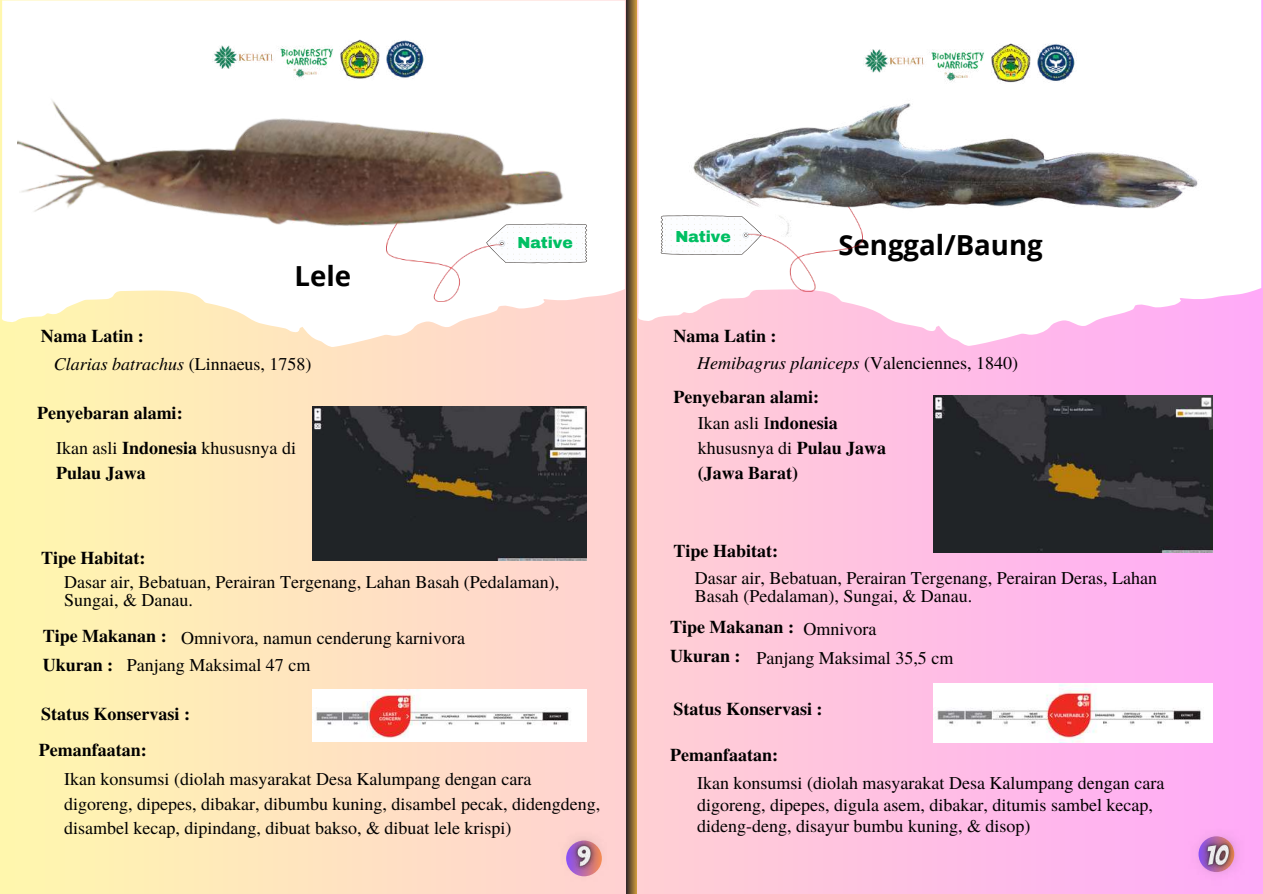
<style>
.page{position:relative;width:1263px;height:894px;background:#fff}
.page>*{position:absolute;margin:0;border:0;box-sizing:border-box;transform-origin:0 0}
.t1{font:700 27.6px "Open Sans";color:#000}
.t2{font:18px/24.8px "Te X Gyre Termes";color:#000}
.t3{font:700 18px/24.8px "Te X Gyre Termes";color:#000}
.t4{font:italic 18px/27.5px "Te X Gyre Termes";color:#000}
.t5{font:900 15.6px "Archivo";color:#00bf63}
.s1{font-weight:700;font-style:normal}
.s2{font-style:normal}
.s3{font-weight:700}
.s4{font-weight:400}
</style>
<div class="page">
<div style="left:0;top:0;width:1263px;height:893px;background:linear-gradient(to right,#fff7ac,#fea9f7)"></div>
<svg style="left:626px;top:0;width:10px;height:893px;background:#6e5430"></svg>
<img style="left:540px;top:807px;width:85px;height:86px">
<img style="left:1170px;top:805px;width:93px;height:88px">
<svg style="left:0;top:0;width:625px;height:346px"></svg>
<svg style="left:181px;top:32px;width:283px;height:33px"></svg>
<img style="left:207px;top:32px;width:222px;height:33px">
<img style="left:313px;top:689px;width:274px;height:52px">
<img style="left:313px;top:406px;width:274px;height:154px">
<svg style="left:502px;top:224px;width:85px;height:39px"></svg>
<img style="left:387px;top:261px;width:115px;height:41px">
<img style="left:14px;top:65px;width:562px;height:196px">
<svg style="left:637px;top:0;width:624px;height:345px"></svg>
<svg style="left:824px;top:37px;width:284px;height:48px"></svg>
<img style="left:857px;top:35px;width:223px;height:50px">
<img style="left:933px;top:395px;width:279px;height:157px">
<img style="left:933px;top:683px;width:279px;height:59px">
<svg style="left:661px;top:215px;width:87px;height:40px"></svg>
<img style="left:748px;top:254px;width:115px;height:37px">
<img style="left:675px;top:85px;width:526px;height:169px">
<h1 class="t1" style="left:295px;top:256px;width:58px">Lele</h1>
<p class="t4" style="left:54px;top:321px;width:259px;text-indent:-13px"><span class="s1">Nama Latin :<br></span>Clarias batrachus <span class="s2">(Linnaeus, 1758)</span></p>
<p class="t3" style="left:37px;top:400px;width:147px">Penyebaran alami:</p>
<p class="t2" style="left:56px;top:434px;width:241px">Ikan asli <span class="s3">Indonesia</span> khususnya di<br><span class="s3">Pulau Jawa</span></p>
<p class="t5" style="left:675px;top:228px;width:57px">Native</p>
<p class="t5" style="left:517px;top:234px;width:57px">Native</p>
<h1 class="t1" style="left:838px;top:225px;width:206px">Senggal/Baung</h1>
<p class="t4" style="left:697px;top:321px;width:322px;line-height:27px;text-indent:-24px"><span class="s1">Nama Latin :<br></span>Hemibagrus planiceps <span class="s2">(Valenciennes, 1840)</span></p>
<p class="t3" style="left:673px;top:383px;width:147px">Penyebaran alami:</p>
<p class="t3" style="left:698px;top:410px;width:190px"><span class="s4">Ikan asli I</span>ndonesia <span class="s4">khususnya di</span> Pulau Jawa (Jawa Barat)</p>
<p class="t3" style="left:41px;top:544px;width:106px">Tipe Habitat:</p>
<p class="t2" style="left:64px;top:572px;width:497px;line-height:18px">Dasar air, Bebatuan, Perairan Tergenang, Lahan Basah (Pedalaman),<br>Sungai, &amp; Danau.</p>
<p class="t3" style="left:43px;top:623px;width:125px">Tipe Makanan :</p>
<p class="t2" style="left:127px;top:652px;width:185px">Panjang Maksimal 47 cm</p>
<p class="t3" style="left:39px;top:695px;width:153px;line-height:35.7px">Status Konservasi :<br>Pemanfaatan:</p>
<p class="t2" style="left:181px;top:624px;width:285px">Omnivora, namun cenderung karnivora</p>
<p class="t3" style="left:43px;top:651px;width:72px">Ukuran :</p>
<p class="t2" style="left:64px;top:765px;width:538px">Ikan konsumsi (diolah masyarakat Desa Kalumpang dengan cara digoreng, dipepes, dibakar, dibumbu kuning, disambel pecak, didengdeng, disambel kecap, dipindang, dibuat bakso, &amp; dibuat lele krispi)</p>
<p class="t3" style="left:673px;top:537px;width:106px">Tipe Habitat:</p>
<p class="t2" style="left:695px;top:567px;width:464px;line-height:18px">Dasar air, Bebatuan, Perairan Tergenang, Perairan Deras, Lahan<br>Basah (Pedalaman), Sungai, &amp; Danau.</p>
<p class="t3" style="left:670px;top:614px;width:125px">Tipe Makanan :</p>
<p class="t2" style="left:756px;top:644px;width:198px">Panjang Maksimal 35,5 cm</p>
<p class="t3" style="left:673px;top:695px;width:150px">Status Konservasi :</p>
<p class="t3" style="left:670px;top:741px;width:109px">Pemanfaatan:</p>
<p class="t2" style="left:697px;top:771px;width:469px;line-height:21.3px">Ikan konsumsi (diolah masyarakat Desa Kalumpang dengan cara digoreng, dipepes, digula asem, dibakar, ditumis sambel kecap, dideng-deng, disayur bumbu kuning, &amp; disop)</p>
<p class="t2" style="left:803px;top:615px;width:74px">Omnivora</p>
<p class="t3" style="left:670px;top:642px;width:72px">Ukuran :</p>
</div>
